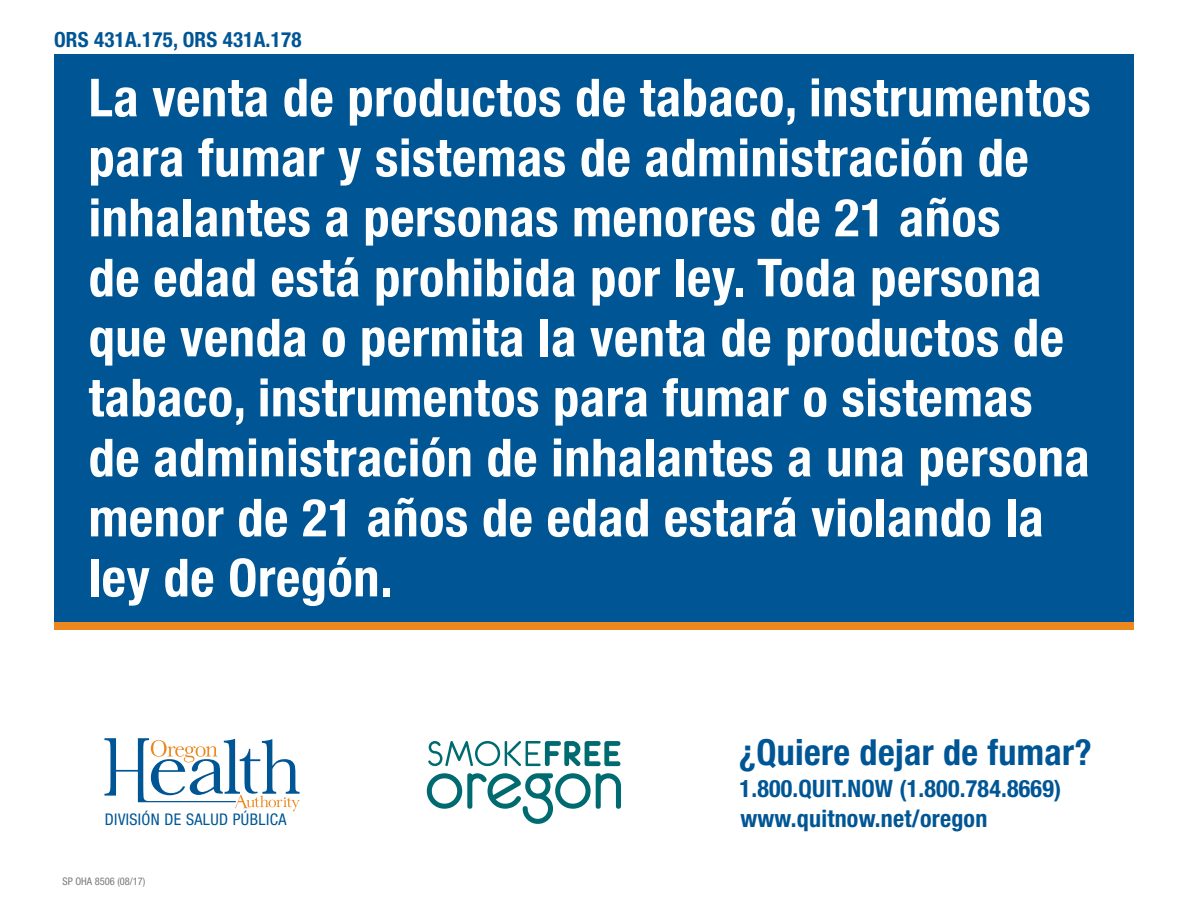
<style>
.page{position:relative;width:1188px;height:918px;background:#fff}
.page>*{position:absolute;margin:0;border:0;box-sizing:border-box;transform-origin:0 0}
.t1{font:700 condensed 52.5px/60px "Helvetica Neue LT Std";letter-spacing:.01em;color:#fff}
.t2{font:700 condensed 36px "Helvetica Neue LT Std";letter-spacing:.01em;color:#005695}
.t3{font:700 condensed 24px/29.4px "Helvetica Neue LT Std";letter-spacing:.01em;color:#005695}
.t4{font:700 condensed 21px "Helvetica Neue LT Std";letter-spacing:.01em;color:#005695}
.t5{font:condensed 16.05px "Helvetica Neue LT Std";letter-spacing:.025em;color:#005695}
.t6{font:condensed 10.5px "Helvetica Neue LT Std";color:#77787b}
</style>
<div class="page">
<div style="left:54px;top:54px;width:1080px;height:573px;background:#005695"></div>
<svg style="left:428px;top:741px;width:192px;height:25px"></svg>
<svg style="left:427px;top:773px;width:194px;height:51px"></svg>
<div style="left:54px;top:622px;width:1080px;height:8px;background:#ec881d"></div>
<svg style="left:104px;top:738px;width:196px;height:73px"></svg>
<p class="t4" style="left:54px;top:27px;width:249px">ORS 431A.175, ORS 431A.178</p>
<p class="t1" style="left:89px;top:67px;width:1004px">La venta de productos de tabaco, instrumentos para fumar y sistemas de administración de inhalantes a personas menores de 21 años<br>de edad está prohibida por ley. Toda persona que venda o permita la venta de productos de tabaco, instrumentos para fumar o sistemas de administración de inhalantes a una persona menor de 21 años de edad estará violando la ley de Oregón.</p>
<p class="t5" style="left:105px;top:810px;width:183px">DIVISIÓN DE SALUD PÚBLICA</p>
<p class="t6" style="left:63px;top:875px;width:84px">SP OHA 8506 (08/17)</p>
<p class="t2" style="left:739px;top:730px;width:354px">¿Quiere dejar de fumar?</p>
<p class="t3" style="left:740px;top:774px;width:323px">1.800.QUIT.NOW (1.800.784.8669) www.quitnow.net/oregon</p>
</div>
